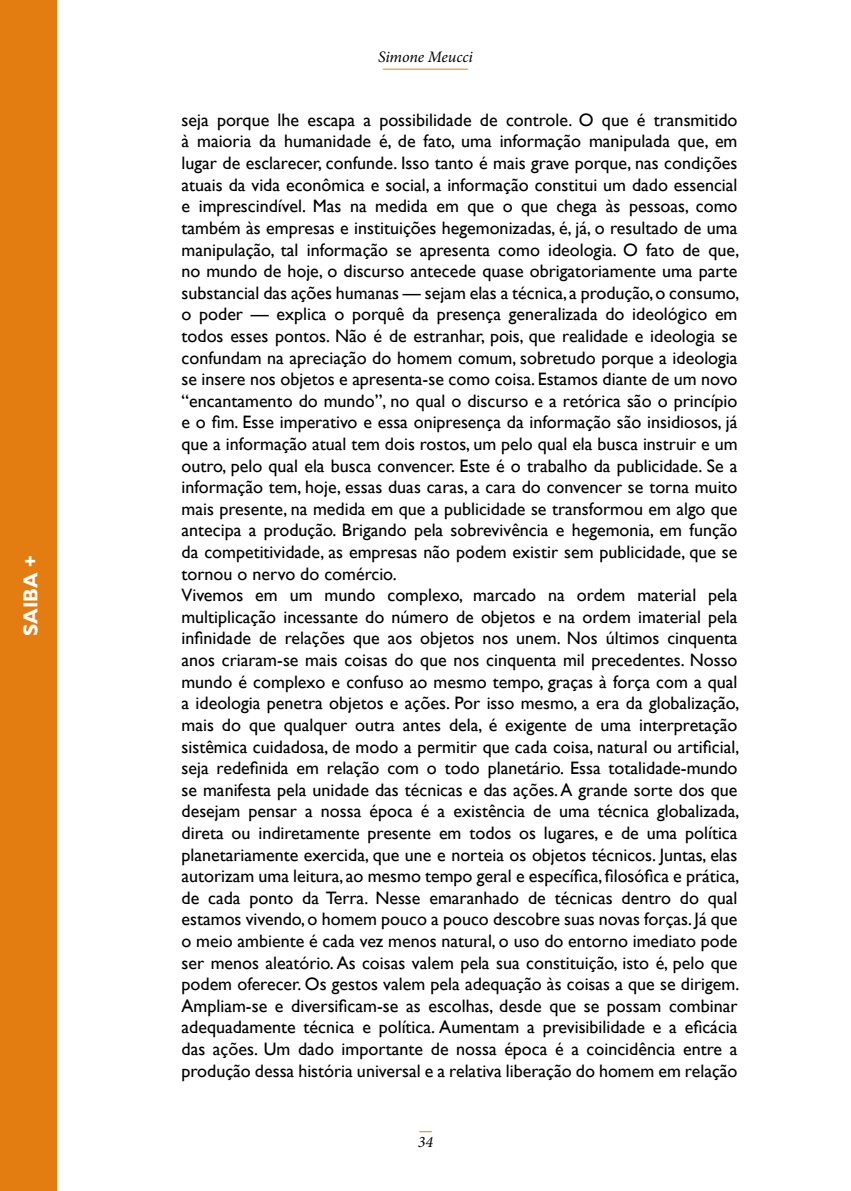
<style>
.page{position:relative;width:851px;height:1191px;background:#fff}
.page>*{position:absolute;margin:0;border:0;box-sizing:border-box;transform-origin:0 0}
.t1{font:700 20px "Gill Sans";color:#fff}
.t2{font:18px/21.6px "Gill Sans";color:#000}
.t3{font:italic 16px "Minion Pro";letter-spacing:-.005em;color:#000}
</style>
<div class="page">
<svg style="left:419px;top:1131px;width:12px;height:1px"></svg>
<hr style="left:383px;top:69px;width:85px;height:1px;background:#e37d11">
<div style="left:0;top:0;width:57px;height:1191px;background:#e37d11"></div>
<p class="t1" style="left:19px;top:636px;width:83px;rotate:-90deg">SAIBA +</p>
<p class="t3" style="left:378px;top:46px;width:96px">Simone Meucci</p>
<p class="t2" style="left:181px;top:109px;width:559px">seja porque lhe escapa a possibilidade de controle. O que é transmitido à maioria da humanidade é, de fato, uma informação manipulada que, em lugar de esclarecer, confunde. Isso tanto é mais grave porque, nas condições atuais da vida econômica e social, a informação constitui um dado essencial e imprescindível. Mas na medida em que o que chega às pessoas, como também às empresas e instituições hegemonizadas, é, já, o resultado de uma manipulação, tal informação se apresenta como ideologia. O fato de que, no mundo de hoje, o discurso antecede quase obrigatoriamente uma parte substancial das ações humanas — sejam elas a técnica, a produção, o consumo, o poder — explica o porquê da presença generalizada do ideológico em todos esses pontos. Não é de estranhar, pois, que realidade e ideologia se confundam na apreciação do homem comum, sobretudo porque a ideologia se insere nos objetos e apresenta-se como coisa. Estamos diante de um novo “encantamento do mundo”, no qual o discurso e a retórica são o princípio e o fim. Esse imperativo e essa onipresença da informação são insidiosos, já que a informação atual tem dois rostos, um pelo qual ela busca instruir e um outro, pelo qual ela busca convencer. Este é o trabalho da publicidade. Se a informação tem, hoje, essas duas caras, a cara do convencer se torna muito mais presente, na medida em que a publicidade se transformou em algo que antecipa a produção. Brigando pela sobrevivência e hegemonia, em função da competitividade, as empresas não podem existir sem publicidade, que se tornou o nervo do comércio.<br>Vivemos em um mundo complexo, marcado na ordem material pela multiplicação incessante do número de objetos e na ordem imaterial pela infinidade de relações que aos objetos nos unem. Nos últimos cinquenta anos criaram-se mais coisas do que nos cinquenta mil precedentes. Nosso mundo é complexo e confuso ao mesmo tempo, graças à força com a qual a ideologia penetra objetos e ações. Por isso mesmo, a era da globalização, mais do que qualquer outra antes dela, é exigente de uma interpretação sistêmica cuidadosa, de modo a permitir que cada coisa, natural ou artificial, seja redefinida em relação com o todo planetário. Essa totalidade-mundo se manifesta pela unidade das técnicas e das ações. A grande sorte dos que desejam pensar a nossa época é a existência de uma técnica globalizada, direta ou indiretamente presente em todos os lugares, e de uma política planetariamente exercida, que une e norteia os objetos técnicos. Juntas, elas autorizam uma leitura, ao mesmo tempo geral e específica, filosófica e prática, de cada ponto da Terra. Nesse emaranhado de técnicas dentro do qual estamos vivendo, o homem pouco a pouco descobre suas novas forças. Já que o meio ambiente é cada vez menos natural, o uso do entorno imediato pode ser menos aleatório. As coisas valem pela sua constituição, isto é, pelo que podem oferecer. Os gestos valem pela adequação às coisas a que se dirigem.<br>Ampliam-se e diversificam-se as escolhas, desde que se possam combinar adequadamente técnica e política. Aumentam a previsibilidade e a eficácia das ações. Um dado importante de nossa época é a coincidência entre a produção dessa história universal e a relativa liberação do homem em relação</p>
<p class="t3" style="left:418px;top:1131px;width:17px">34</p>
</div>
